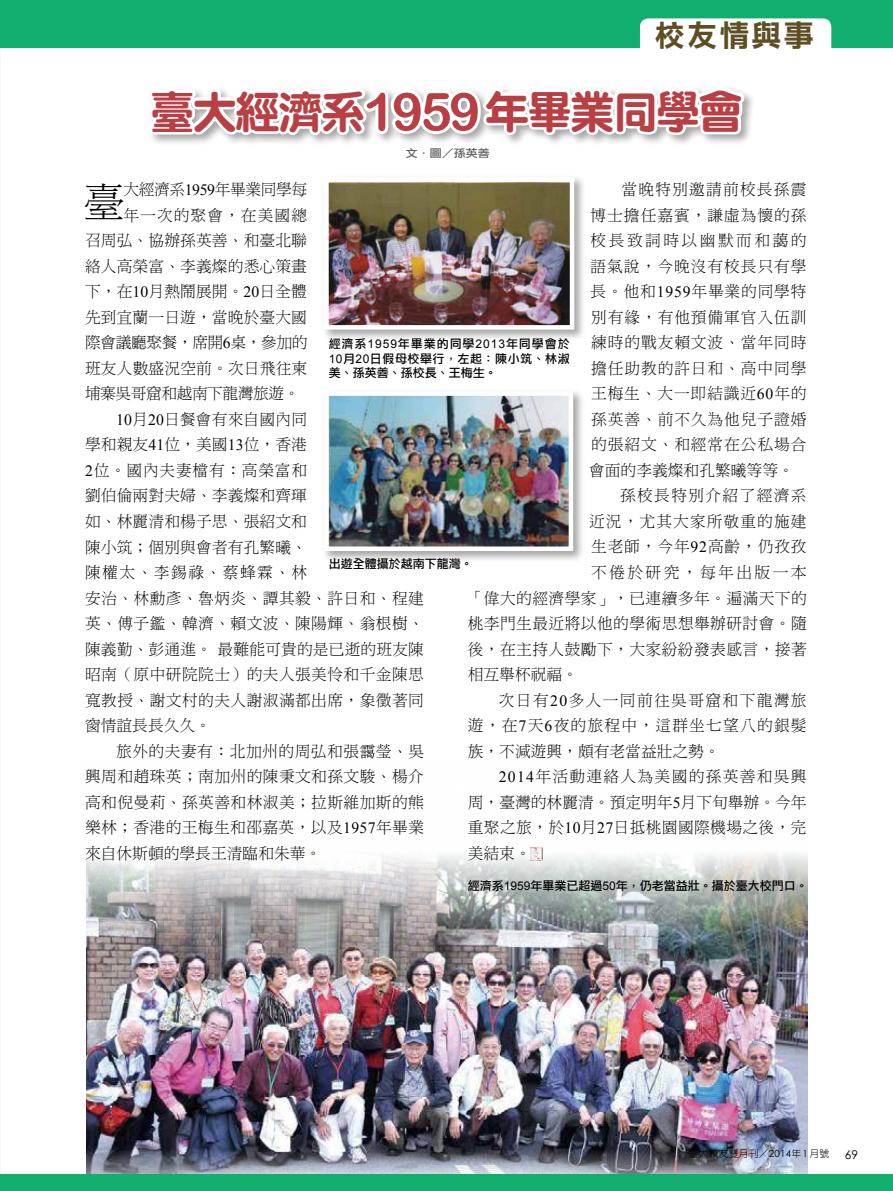
<style>
.page{position:relative;width:893px;height:1191px;background:#fff}
.page>*{position:absolute;margin:0;border:0;box-sizing:border-box;transform-origin:0 0}
.t1{font:45px "DF Yuan Std W9";letter-spacing:-.05em;color:#b84045}
.t2{font:41.25px "DF Ming Std W3";color:#000}
.t3{font:30px "DF Li Hei Std W7";letter-spacing:.075em;color:#5d4f23}
.t4{font:15.75px "DF Ming Std W3";letter-spacing:.025em;color:#000}
.t5{font:15.75px "DF Ming Std W3";letter-spacing:.005em;color:#000}
.t6{font:15.75px "DF Ming Std W3";letter-spacing:.055em;color:#000}
.t7{font:15.75px "DF Ming Std W3";color:#000}
.t8{font:15.75px "DF Ming Std W3";letter-spacing:.075em;color:#000}
.t9{font:15.75px "DF Ming Std W3";letter-spacing:.085em;color:#000}
.t10{font:15.75px "DF Ming Std W3";letter-spacing:-.025em;color:#000}
.t11{font:15.75px "DF Ming Std W3";letter-spacing:.06em;color:#000}
.t12{font:15.75px "DF Ming Std W3";letter-spacing:.065em;color:#000}
.t13{font:15.75px "DF Ming Std W3";letter-spacing:.155em;color:#000}
.t14{font:15.75px "DF Ming Std W3";letter-spacing:.08em;color:#000}
.t15{font:15.75px "DF Ming Std W3";letter-spacing:.05em;color:#000}
.t16{font:15.75px "DF Ming Std W3";letter-spacing:-.03em;color:#000}
.t17{font:15.75px "DF Ming Std W3";letter-spacing:.045em;color:#000}
.t18{font:15.75px "DF Ming Std W3";letter-spacing:.095em;color:#000}
.t19{font:12px/14.4px "DF Li Hei Std W5";color:#000;text-align:justify}
.t20{font:12px "Century Gothic";color:#000}
.t21{font:10.8px "DF Li Hei Std W5";color:#595757;scale:1.11 1}
.t22{font:9.75px "DF Yuan Std W3";letter-spacing:.025em;color:#000}
.s1{font-family:"Arial Rounded MT Bold";font-size:52.5px}
.s2{font-family:"Times New Roman"}
.s3{font-family:"Arial"}
.s4{font-family:"Century Gothic"}
</style>
<div class="page">
<img style="left:87px;top:870px;width:721px;height:304px">
<img style="left:531px;top:847px;width:11px;height:14px">
<div style="left:0;top:1174px;width:893px;height:17px;background:#12ae6d"></div>
<div style="left:322px;top:175px;width:264px;height:166px;background:#000;opacity:.35"></div>
<img style="left:322px;top:175px;width:255px;height:157px">
<div style="left:322px;top:389px;width:263px;height:173px;background:#000;opacity:.35"></div>
<img style="left:322px;top:389px;width:253px;height:164px">
<div style="left:0;top:0;width:893px;height:48px;background:#12ae6d"></div>
<div style="left:640px;top:18px;width:191px;height:39px;background:#fff;border-radius:9px"></div>
<div style="left:147px;top:84px;width:609px;height:63px;background:#000;opacity:.35"></div>
<svg style="left:147px;top:18px;width:608px;height:122px"></svg>
<h3 class="t3" style="left:655px;top:19px;width:160px">校友情與事</h3>
<h1 class="t1" style="left:150px;top:87px;width:595px">臺大經濟系<span class="s1">1959</span>年畢業同學會</h1>
<p class="t21" style="left:406px;top:147px;width:77px">文．圖／孫英善</p>
<p class="t8" style="left:622px;top:181px;width:186px">當晚特別邀請前校長孫震</p>
<p class="t11" style="left:591px;top:207px;width:218px">博士擔任嘉賓，謙虛為懷的孫</p>
<p class="t13" style="left:591px;top:232px;width:218px">校長致詞時以幽默而和藹的</p>
<p class="t11" style="left:591px;top:258px;width:218px">語氣說，今晚沒有校長只有學</p>
<p class="t15" style="left:591px;top:283px;width:217px">長。他和<span class="s2">1959</span>年畢業的同學特</p>
<p class="t6" style="left:591px;top:309px;width:217px">別有緣，有他預備軍官入伍訓</p>
<p class="t6" style="left:591px;top:334px;width:217px">練時的戰友賴文波、當年同時</p>
<p class="t6" style="left:591px;top:360px;width:217px">擔任助教的許日和、高中同學</p>
<p class="t6" style="left:591px;top:385px;width:217px">王梅生、大一即結識近<span class="s2">60</span>年的</p>
<p class="t6" style="left:591px;top:411px;width:217px">孫英善、前不久為他兒子證婚</p>
<p class="t6" style="left:591px;top:436px;width:217px">的張紹文、和經常在公私場合</p>
<p class="t7" style="left:589px;top:462px;width:206px">會面的李義燦和孔繁曦等等。</p>
<p class="t9" style="left:620px;top:487px;width:188px">孫校長特別介紹了經濟系</p>
<p class="t12" style="left:589px;top:513px;width:219px">近況，尤其大家所敬重的施建</p>
<p class="t6" style="left:591px;top:538px;width:217px">生老師，今年<span class="s2">92</span>高齡，仍孜孜</p>
<p class="t13" style="left:591px;top:564px;width:217px">不倦於研究，每年出版一本</p>
<p class="t4" style="left:468px;top:589px;width:340px">「偉大的經濟學家」，已連續多年。遍滿天下的</p>
<p class="t4" style="left:468px;top:615px;width:340px">桃李門生最近將以他的學術思想舉辦研討會。隨</p>
<p class="t4" style="left:468px;top:640px;width:340px">後，在主持人鼓勵下，大家紛紛發表感言，接著</p>
<p class="t4" style="left:468px;top:666px;width:112px">相互舉杯祝福。</p>
<p class="t9" style="left:499px;top:691px;width:309px">次日有<span class="s2">20</span>多人一同前往吳哥窟和下龍灣旅</p>
<p class="t8" style="left:468px;top:717px;width:340px">遊，在<span class="s2">7</span>天<span class="s2">6</span>夜的旅程中，這群坐七望八的銀髮</p>
<p class="t7" style="left:468px;top:742px;width:253px">族，不減遊興，頗有老當益壯之勢。</p>
<p class="t14" style="left:499px;top:768px;width:309px"><span class="s2">2014</span>年活動連絡人為美國的孫英善和吳興</p>
<p class="t7" style="left:468px;top:793px;width:340px">周，臺灣的林麗清。預定明年<span class="s2">5</span>月下旬舉辦。今年</p>
<p class="t4" style="left:468px;top:819px;width:340px">重聚之旅，於<span class="s2">10</span>月<span class="s2">27</span>日抵桃園國際機場之後，完</p>
<p class="t4" style="left:468px;top:844px;width:64px">美結束。</p>
<h2 class="t2" style="left:83px;top:180px;width:43px">臺</h2>
<p class="t10" style="left:123px;top:181px;width:185px">大經濟系<span class="s2">1959</span>年畢業同學每</p>
<p class="t12" style="left:123px;top:207px;width:185px">年一次的聚會，在美國總</p>
<p class="t5" style="left:85px;top:232px;width:223px">召周弘、協辦孫英善、和臺北聯</p>
<p class="t5" style="left:85px;top:258px;width:223px">絡人高榮富、李義燦的悉心策畫</p>
<p class="t5" style="left:85px;top:283px;width:223px">下，在<span class="s2">10</span>月熱鬧展開。<span class="s2">20</span>日全體</p>
<p class="t5" style="left:85px;top:309px;width:223px">先到宜蘭一日遊，當晚於臺大國</p>
<p class="t10" style="left:85px;top:334px;width:224px">際會議廳聚餐，席開<span class="s2">6</span>桌，參加的</p>
<p class="t4" style="left:85px;top:360px;width:224px">班友人數盛況空前。次日飛往柬</p>
<p class="t16" style="left:85px;top:385px;width:216px">埔寨吳哥窟和越南下龍灣旅遊。</p>
<p class="t4" style="left:116px;top:411px;width:193px"><span class="s2">10</span>月<span class="s2">20</span>日餐會有來自國內同</p>
<p class="t4" style="left:85px;top:436px;width:223px">學和親友<span class="s2">41</span>位，美國<span class="s2">13</span>位，香港</p>
<p class="t17" style="left:85px;top:462px;width:224px"><span class="s2">2</span>位。國內夫妻檔有：高榮富和</p>
<p class="t5" style="left:85px;top:487px;width:223px">劉伯倫兩對夫婦、李義燦和齊琿</p>
<p class="t5" style="left:85px;top:513px;width:223px">如、林麗清和楊子思、張紹文和</p>
<p class="t5" style="left:85px;top:538px;width:223px">陳小筑；個別與會者有孔繁曦、</p>
<p class="t18" style="left:85px;top:564px;width:224px">陳權太、李錫祿、蔡蜂霖、林</p>
<p class="t4" style="left:85px;top:589px;width:340px">安治、林勳彥、魯炳炎、譚其毅、許日和、程建</p>
<p class="t4" style="left:85px;top:615px;width:340px">英、傅子鑑、韓濟、賴文波、陳陽輝、翁根樹、</p>
<p class="t4" style="left:85px;top:640px;width:340px">陳義勤、彭通進。最難能可貴的是已逝的班友陳</p>
<p class="t4" style="left:85px;top:666px;width:340px">昭南（原中研院院士）的夫人張美怜和千金陳思</p>
<p class="t4" style="left:85px;top:691px;width:340px">寬教授、謝文村的夫人謝淑滿都出席，象徵著同</p>
<p class="t7" style="left:85px;top:717px;width:128px">窗情誼長長久久。</p>
<p class="t4" style="left:116px;top:742px;width:310px">旅外的夫妻有：北加州的周弘和張靄瑩、吳</p>
<p class="t4" style="left:85px;top:768px;width:340px">興周和趙珠英；南加州的陳秉文和孫文駿、楊介</p>
<p class="t4" style="left:85px;top:793px;width:340px">高和倪曼莉、孫英善和林淑美；拉斯維加斯的熊</p>
<p class="t4" style="left:85px;top:819px;width:341px">樂林；香港的王梅生和邵嘉英，以及<span class="s2">1957</span>年畢業</p>
<p class="t7" style="left:85px;top:844px;width:238px">來自休斯頓的學長王清臨和朱華。</p>
<p class="t19" style="left:329px;top:337px;width:243px">經濟系<span class="s3">1959</span>年畢業的同學<span class="s3">2013</span>年同學會於<span class="s3">10</span>月<span class="s3">20</span>日假母校舉行，左起：陳小筑、林淑美、孫英善、孫校長、王梅生。</p>
<p class="t19" style="left:329px;top:556px;width:145px">出遊全體攝於越南下龍灣。</p>
<p class="t19" style="left:468px;top:878px;width:342px">經濟系<span class="s3">1959</span>年畢業已超過<span class="s3">50</span>年，仍老當益壯。攝於臺大校門口。</p>
<p class="t22" style="left:689px;top:1148px;width:142px">臺大校友雙月刊／<span class="s4">2014</span>年<span class="s4">1</span>月號</p>
<p class="t20" style="left:845px;top:1147px;width:15px">69</p>
</div>
